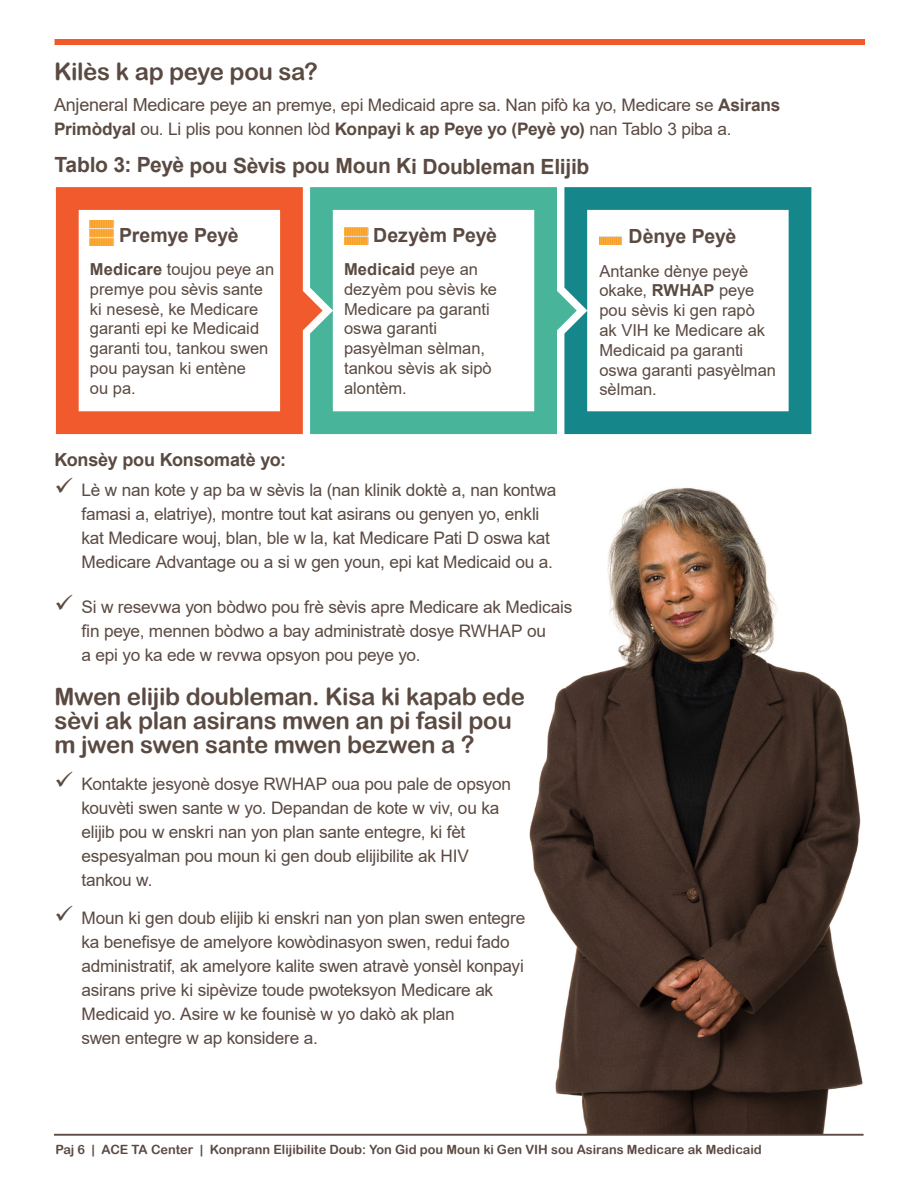
<style>
.page{position:relative;width:918px;height:1188px;background:#fff}
.page>*{position:absolute;margin:0;border:0;box-sizing:border-box;transform-origin:0 0}
.t1{font:24px/24px "Arial Rounded MT Bold";letter-spacing:-.015em;color:#5a4a42}
.t2{font:700 21px "Arial";letter-spacing:-.015em;color:#5a4a42}
.t3{font:700 19.5px "Arial";letter-spacing:-.015em;color:#5a4a42}
.t4{font:700 18px "Arial";letter-spacing:-.01em;color:#5a4a42}
.t5{font:17.25px/24px "Arial";letter-spacing:-.015em;color:#5a4a42}
.t6{font:16.5px/19.8px "Arial";color:#5a4a42}
.t7{font:12.75px "Arial Rounded MT Bold";color:#5a4a42}
.s1{font-size:18px}
.s2{font-weight:700}
</style>
<div class="page">
<div style="left:55px;top:39px;width:810px;height:6px;background:#f1592a"></div>
<img style="left:517px;top:487px;width:347px;height:647px">
<hr style="left:54px;top:1134px;width:810px;height:2px;background:#5a4a42">
<svg style="left:323px;top:187px;width:241px;height:247px"></svg>
<svg style="left:564px;top:187px;width:247px;height:247px"></svg>
<svg style="left:56px;top:187px;width:267px;height:247px"></svg>
<h3 class="t1" style="left:54px;top:60px;width:265px">Kilès k ap peye pou sa?</h3>
<p class="t5" style="left:54px;top:93px;width:728px"><span class="s1">Anjeneral Medicare peye an</span> premye, epi Medicaid apre sa. Nan pifò ka yo, Medicare se <span class="s2">Asirans<br>Primòdyal</span> ou. Li plis pou konnen lòd <span class="s2">Konpayi k ap Peye yo (Peyè yo)</span> nan Tablo 3 piba a.</p>
<p class="t2" style="left:55px;top:151px;width:536px">Tablo 3: Peyè pou Sèvis pou Moun Ki Doubleman Elijib</p>
<p class="t3" style="left:119px;top:221px;width:121px">Premye Peyè</p>
<p class="t6" style="left:90px;top:259px;width:186px"><span class="s2">Medicare</span> toujou peye an premye pou sèvis sante ki nesesè, ke Medicare garanti epi ke Medicaid garanti tou, tankou swen pou paysan ki entène<br>ou pa.</p>
<p class="t4" style="left:55px;top:447px;width:233px">Konsèy pou Konsomatè yo:</p>
<p class="t3" style="left:373px;top:221px;width:125px">Dezyèm Peyè</p>
<p class="t6" style="left:344px;top:259px;width:155px"><span class="s2">Medicaid</span> peye an dezyèm pou sèvis ke<br>Medicare pa garanti oswa garanti pasyèlman sèlman, tankou sèvis ak sipò alontèm.</p>
<p class="t5" style="left:82px;top:478px;width:476px;text-indent:-27px">✔ Lè w nan kote y ap ba w sèvis la (nan klinik doktè a, nan kontwa famasi a, elatriye), montre tout kat asirans ou genyen yo, enkli kat Medicare wouj, blan, ble w la, kat Medicare Pati D oswa kat Medicare Advantage ou a si w gen youn, epi kat Medicaid ou a.</p>
<p class="t5" style="left:82px;top:595px;width:492px;text-indent:-27px">✔ Si w resevwa yon bòdwo pou frè sèvis apre Medicare ak Medicais fin peye, mennen bòdwo a bay administratè dosye RWHAP ou<br>a epi yo ka ede w revwa opsyon pou peye yo.</p>
<h3 class="t1" style="left:55px;top:684px;width:472px">Mwen elijib doubleman. Kisa ki kapab ede sèvi ak plan asirans mwen an pi fasil pou m jwen swen sante mwen bezwen a ?</h3>
<p class="t5" style="left:82px;top:772px;width:431px;text-indent:-27px">✔ Kontakte jesyonè dosye RWHAP oua pou pale de opsyon kouvèti swen sante w yo. Depandan de kote w viv, ou ka elijib pou w enskri nan yon plan sante entegre, ki fèt espesyalman pou moun ki gen doub elijibilite ak HIV tankou w.</p>
<p class="t5" style="left:82px;top:906px;width:445px;text-indent:-27px">✔ Moun ki gen doub elijib ki enskri nan yon plan swen entegre ka benefisye de amelyore kowòdinasyon swen, redui fado administratif, ak amelyore kalite swen atravè yonsèl konpayi asirans prive ki sipèvize toude pwoteksyon Medicare ak Medicaid yo. Asire w ke founisè w yo dakò ak plan<br>swen entegre w ap konsidere a.</p>
<p class="t3" style="left:629px;top:223px;width:109px">Dènye Peyè</p>
<p class="t6" style="left:599px;top:261px;width:178px">Antanke dènye peyè okake, <span class="s2">RWHAP</span> peye pou sèvis ki gen rapò ak VIH ke Medicare ak<br>Medicaid pa garanti oswa garanti pasyèlman sèlman.</p>
<p class="t7" style="left:55px;top:1142px;width:708px">Paj 6 | ACE TA Center | Konprann Elijibilite Doub: Yon Gid pou Moun ki Gen VIH sou Asirans Medicare ak Medicaid</p>
</div>
